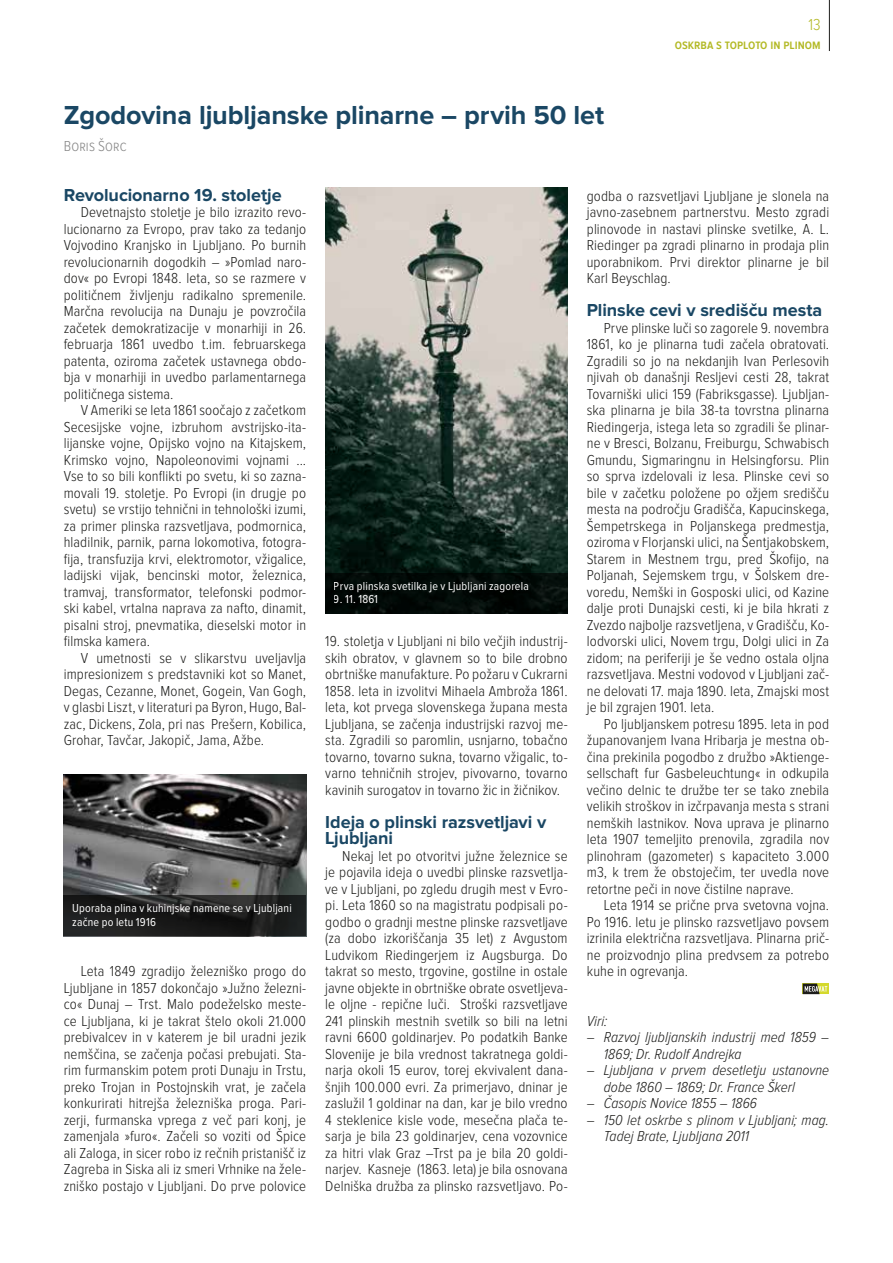
<style>
.page{position:relative;width:893px;height:1263px;background:#fff}
.page>*{position:absolute;margin:0;border:0;box-sizing:border-box;transform-origin:0 0}
.t1{font:700 27px "Proxima Nova";letter-spacing:-.005em;color:#1a4764}
.t2{font:700 18px/16.5px "Proxima Nova";letter-spacing:-.005em;color:#1a4764}
.t3{font:300 16.5px "Proxima Nova Cond";color:#b3b925}
.t4{font:300 15px/16.5px "Proxima Nova Cond";letter-spacing:.005em;color:#1d1d1b;text-align:justify}
.t5{font:italic 300 15px/16.5px "Proxima Nova Cond";letter-spacing:.005em;color:#1d1d1b}
.t6{font:300 15px "Proxima Nova Cond";letter-spacing:.01em;color:#878787}
.t7{font:600 13.5px "Proxima Nova Cond";color:#b3b925}
.t8{font:12px/13.5px "Proxima Nova Cond";letter-spacing:.015em;color:#fff}
.s1{font-style:normal}
</style>
<div class="page">
<hr style="left:829px;top:0;width:1px;height:51px;background:#1d1d1b">
<div style="left:803px;top:983px;width:26px;height:11px;background:#d4d92c"></div>
<svg style="left:803px;top:983px;width:24px;height:11px"></svg>
<img style="left:64px;top:774px;width:242px;height:121px">
<img style="left:325px;top:188px;width:243px;height:385px">
<svg style="left:64px;top:895px;width:242px;height:41px;background:#1e1f1f"></svg>
<div style="left:325px;top:573px;width:243px;height:41px;background:#010a07"></div>
<h1 class="t1" style="left:64px;top:103px;width:542px">Zgodovina ljubljanske plinarne – prvih 50 let</h1>
<p class="t6" style="left:64px;top:139px;width:64px">Boris Šorc</p>
<p class="t3" style="left:808px;top:17px;width:14px">13</p>
<p class="t7" style="left:675px;top:38px;width:147px">oskrba s toploto in plinom</p>
<p class="t2" style="left:64px;top:187px;width:219px">Revolucionarno 19. stoletje</p>
<p class="t4" style="left:64px;top:204px;width:244px;text-indent:17px">Devetnajsto stoletje je bilo izrazito revo&shy;lucionarno za Evropo, prav tako za tedanjo Vojvodino Kranjsko in Ljubljano. Po burnih revolucionarnih dogodkih – »Pomlad naro&shy;dov« po Evropi 1848. leta, so se razmere v političnem življenju radikalno spremenile.<br>Marčna revolucija na Dunaju je povzročila začetek demokratizacije v monarhiji in 26. februarja 1861 uvedbo t.im. februarskega patenta, oziroma začetek ustavnega obdo&shy;bja v monarhiji in uvedbo parlamentarnega političnega sistema.</p>
<p class="t4" style="left:64px;top:402px;width:244px;text-indent:17px">V Ameriki se leta 1861 soočajo z začetkom Secesijske vojne, izbruhom avstrijsko-ita&shy;lijanske vojne, Opijsko vojno na Kitajskem, Krimsko vojno, Napoleonovimi vojnami ...<br>Vse to so bili konflikti po svetu, ki so zazna&shy;movali 19. stoletje. Po Evropi (in drugje po svetu) se vrstijo tehnični in tehnološki izumi, za primer plinska razsvetljava, podmornica, hladilnik, parnik, parna lokomotiva, fotogra&shy;fija, transfuzija krvi, elektromotor, vžigalice, ladijski vijak, bencinski motor, železnica, tramvaj, transformator, telefonski podmor&shy;ski kabel, vrtalna naprava za nafto, dinamit, pisalni stroj, pnevmatika, dieselski motor in filmska kamera.</p>
<p class="t4" style="left:64px;top:650px;width:244px;text-indent:17px">V umetnosti se v slikarstvu uveljavlja impresionizem s predstavniki kot so Manet, Degas, Cezanne, Monet, Gogein, Van Gogh, v glasbi Liszt, v literaturi pa Byron, Hugo, Bal&shy;zac, Dickens, Zola, pri nas Prešern, Kobilica, Grohar, Tavčar, Jakopič, Jama, Ažbe.</p>
<p class="t8" style="left:72px;top:902px;width:221px">Uporaba plina v kuhinjske namene se v Ljubljani začne po letu 1916</p>
<p class="t4" style="left:64px;top:963px;width:244px;text-indent:17px">Leta 1849 zgradijo železniško progo do Ljubljane in 1857 dokončajo »Južno železni&shy;co« Dunaj – Trst. Malo podeželsko meste&shy;ce Ljubljana, ki je takrat štelo okoli 21.000 prebivalcev in v katerem je bil uradni jezik nemščina, se začenja počasi prebujati. Sta&shy;rim furmanskim potem proti Dunaju in Trstu, preko Trojan in Postojnskih vrat, je začela konkurirati hitrejša železniška proga. Pari&shy;zerji, furmanska vprega z več pari konj, je zamenjala »furo«. Začeli so voziti od Špice ali Zaloga, in sicer robo iz rečnih pristanišč iz Zagreba in Siska ali iz smeri Vrhnike na žele&shy;zniško postajo v Ljubljani. Do prve polovice</p>
<p class="t8" style="left:334px;top:579px;width:197px">Prva plinska svetilka je v Ljubljani zagorela</p>
<p class="t8" style="left:334px;top:593px;width:46px">9. 11. 1861</p>
<p class="t4" style="left:325px;top:633px;width:244px">19. stoletja v Ljubljani ni bilo večjih industrij&shy;skih obratov, v glavnem so to bile drobno obrtniške manufakture. Po požaru v Cukrarni 1858. leta in izvolitvi Mihaela Ambroža 1861. leta, kot prvega slovenskega župana mesta Ljubljana, se začenja industrijski razvoj me&shy;sta. Zgradili so paromlin, usnjarno, tobačno tovarno, tovarno sukna, tovarno vžigalic, to&shy;varno tehničnih strojev, pivovarno, tovarno kavinih surogatov in tovarno žic in žičnikov.</p>
<p class="t2" style="left:325px;top:814px;width:223px">Ideja o plinski razsvetljavi v<br>Ljubljani</p>
<p class="t4" style="left:325px;top:848px;width:244px;text-indent:17px">Nekaj let po otvoritvi južne železnice se je pojavila ideja o uvedbi plinske razsvetlja&shy;ve v Ljubljani, po zgledu drugih mest v Evro&shy;pi. Leta 1860 so na magistratu podpisali po&shy;godbo o gradnji mestne plinske razsvetljave (za dobo izkoriščanja 35 let) z Avgustom Ludvikom Riedingerjem iz Augsburga. Do takrat so mesto, trgovine, gostilne in ostale javne objekte in obrtniške obrate osvetljeva&shy;le oljne - repične luči. Stroški razsvetljave 241 plinskih mestnih svetilk so bili na letni ravni 6600 goldinarjev. Po podatkih Banke Slovenije je bila vrednost takratnega goldi&shy;narja okoli 15 eurov, torej ekvivalent dana&shy;šnjih 100.000 evri. Za primerjavo, dninar je zaslužil 1 goldinar na dan, kar je bilo vredno 4 steklenice kisle vode, mesečna plača te&shy;sarja je bila 23 goldinarjev, cena vozovnice za hitri vlak Graz –Trst pa je bila 20 goldi&shy;narjev. Kasneje (1863. leta) je bila osnovana Delniška družba za plinsko razsvetljavo. Po-</p>
<p class="t4" style="left:587px;top:188px;width:244px">godba o razsvetljavi Ljubljane je slonela na javno-zasebnem partnerstvu. Mesto zgradi plinovode in nastavi plinske svetilke, A. L.<br>Riedinger pa zgradi plinarno in prodaja plin uporabnikom. Prvi direktor plinarne je bil Karl Beyschlag.</p>
<p class="t2" style="left:587px;top:303px;width:237px">Plinske cevi v središču mesta</p>
<p class="t4" style="left:587px;top:320px;width:244px;text-indent:17px">Prve plinske luči so zagorele 9. novembra 1861, ko je plinarna tudi začela obratovati.<br>Zgradili so jo na nekdanjih Ivan Perlesovih njivah ob današnji Resljevi cesti 28, takrat Tovarniški ulici 159 (Fabriksgasse). Ljubljan&shy;ska plinarna je bila 38-ta tovrstna plinarna Riedingerja, istega leta so zgradili še plinar&shy;ne v Bresci, Bolzanu, Freiburgu, Schwabisch Gmundu, Sigmaringnu in Helsingforsu. Plin so sprva izdelovali iz lesa. Plinske cevi so bile v začetku položene po ožjem središču mesta na področju Gradišča, Kapucinskega, Šempetrskega in Poljanskega predmestja, oziroma v Florjanski ulici, na Šentjakobskem, Starem in Mestnem trgu, pred Škofijo, na Poljanah, Sejemskem trgu, v Šolskem dre&shy;voredu, Nemški in Gosposki ulici, od Kazine dalje proti Dunajski cesti, ki je bila hkrati z Zvezdo najbolje razsvetljena, v Gradišču, Ko&shy;lodvorski ulici, Novem trgu, Dolgi ulici in Za zidom; na periferiji je še vedno ostala oljna razsvetljava. Mestni vodovod v Ljubljani zač&shy;ne delovati 17. maja 1890. leta, Zmajski most je bil zgrajen 1901. leta.</p>
<p class="t4" style="left:587px;top:716px;width:244px;text-indent:17px">Po ljubljanskem potresu 1895. leta in pod županovanjem Ivana Hribarja je mestna ob&shy;čina prekinila pogodbo z družbo »Aktienge&shy;sellschaft fur Gasbeleuchtung« in odkupila večino delnic te družbe ter se tako znebila velikih stroškov in izčrpavanja mesta s strani nemških lastnikov. Nova uprava je plinarno leta 1907 temeljito prenovila, zgradila nov plinohram (gazometer) s kapaciteto 3.000 m3, k trem že obstoječim, ter uvedla nove retortne peči in nove čistilne naprave.</p>
<p class="t4" style="left:587px;top:897px;width:244px;text-indent:17px">Leta 1914 se prične prva svetovna vojna.<br>Po 1916. letu je plinsko razsvetljavo povsem izrinila električna razsvetljava. Plinarna prič&shy;ne proizvodnjo plina predvsem za potrebo kuhe in ogrevanja.</p>
<p class="t5" style="left:587px;top:1013px;width:22px">Viri:</p>
<p class="t5" style="left:604px;top:1029px;width:227px;text-indent:-17px"><span class="s1">–</span> Razvoj ljubljanskih industrij med 1859 –<br>1869; Dr. Rudolf Andrejka</p>
<p class="t5" style="left:604px;top:1062px;width:227px;text-indent:-17px"><span class="s1">–</span> Ljubljana v prvem desetletju ustanovne dobe 1860 – 1869; Dr. France Škerl</p>
<p class="t5" style="left:587px;top:1095px;width:172px"><span class="s1">–</span> Časopis Novice 1855 – 1866</p>
<p class="t5" style="left:604px;top:1112px;width:227px;text-indent:-17px"><span class="s1">–</span> 150 let oskrbe s plinom v Ljubljani; mag.<br>Tadej Brate, Ljubljana 2011</p>
</div>
